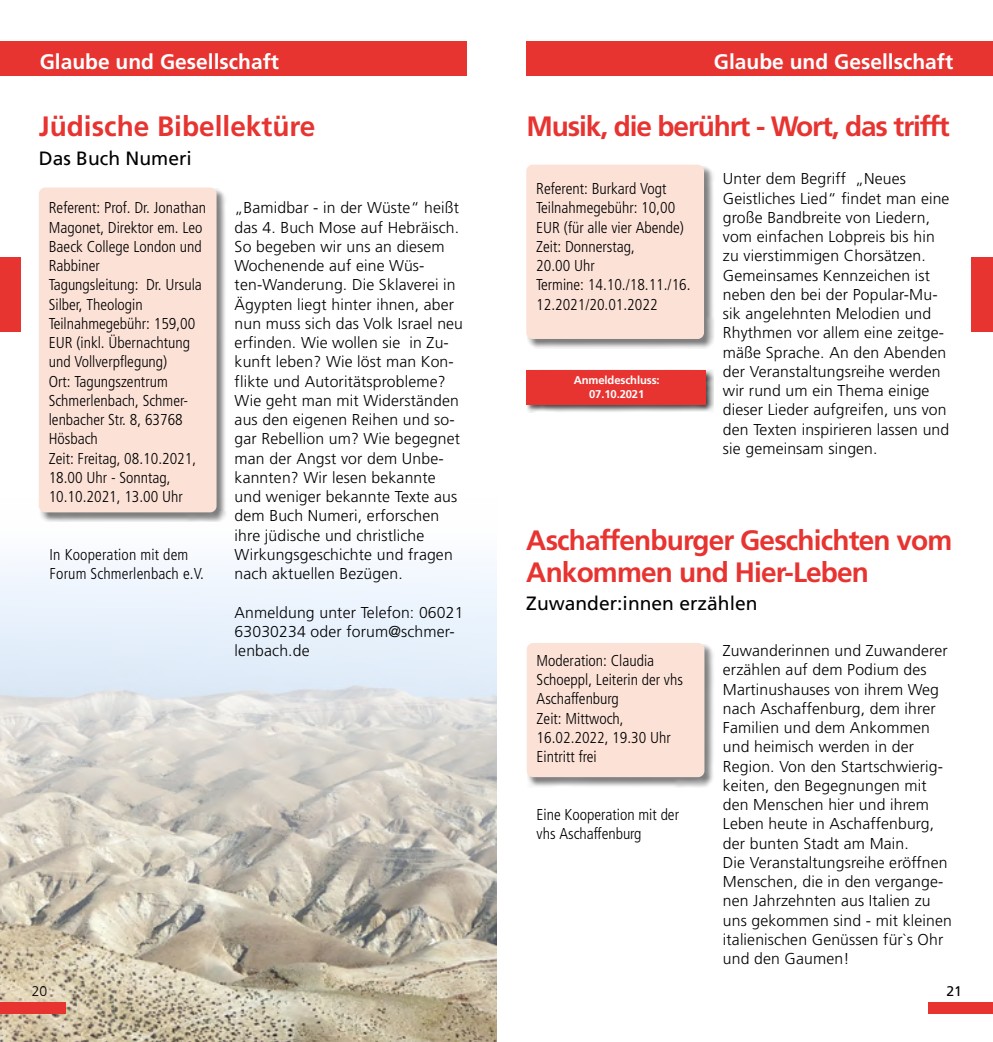
<style>
.page{position:relative;width:993px;height:1042px;background:#fff}
.page>*{position:absolute;margin:0;border:0;box-sizing:border-box;transform-origin:0 0}
.t1{font:28px/31.5px "Frutiger LT 65 Bd";letter-spacing:-.03em;color:#e73431}
.t2{font:28px "Frutiger LT 65 Bd";color:#e73431}
.t3{font:21px "Frutiger LT 65 Bd";color:#fff}
.t4{font:19.25px "Frutiger LT 55 Rm";color:#000}
.t5{font:15.75px/19.2px "Frutiger LT 45 Lt";letter-spacing:.01em;color:#000}
.t6{font:15.75px/19.2px "Frutiger LT 47 Lt Cn";color:#000}
.t7{font:14px "Frutiger LT 45 Lt";color:#000}
.t8{font:14px "Frutiger LT 55 Rm";color:#000}
.t9{font:11.2px/13.5px "Frutiger LT 65 Bd";letter-spacing:-.01em;color:#fff;text-align:center}
</style>
<div class="page">
<div style="left:526px;top:41px;width:466px;height:35px;background:#e73431"></div>
<div style="left:0;top:41px;width:466px;height:35px;background:#e73431"></div>
<img style="left:0;top:562px;width:496px;height:480px">
<div style="left:39px;top:189px;width:188px;height:333px;background:#000;opacity:.5"></div>
<div style="left:39px;top:187px;width:177px;height:325px;background:#fce1d7;border-radius:6px"></div>
<div style="left:526px;top:166px;width:188px;height:182px;background:#000;opacity:.5"></div>
<div style="left:526px;top:165px;width:177px;height:174px;background:#fce1d7;border-radius:6px"></div>
<div style="left:525px;top:369px;width:188px;height:44px;background:#000;opacity:.75"></div>
<div style="left:526px;top:370px;width:179px;height:34px;background:#e73431"></div>
<div style="left:527px;top:644px;width:187px;height:143px;background:#000;opacity:.5"></div>
<div style="left:526px;top:643px;width:178px;height:134px;background:#fce1d7;border-radius:6px"></div>
<div style="left:927px;top:1001px;width:65px;height:12px;background:#e73431"></div>
<div style="left:0;top:1001px;width:65px;height:12px;background:#e73431"></div>
<div style="left:0;top:257px;width:21px;height:75px;background:#e73431"></div>
<div style="left:970px;top:257px;width:22px;height:75px;background:#e73431"></div>
<h2 class="t3" style="left:40px;top:49px;width:241px">Glaube und Gesellschaft</h2>
<h2 class="t3" style="left:713px;top:49px;width:241px">Glaube und Gesellschaft</h2>
<h1 class="t2" style="left:39px;top:110px;width:278px">Jüdische Bibellektüre</h1>
<p class="t4" style="left:39px;top:147px;width:154px">Das Buch Numeri</p>
<p class="t6" style="left:49px;top:198px;width:159px">Referent: Prof. Dr. Jonathan<br>Magonet, Direktor em. Leo<br>Baeck College London und<br>Rabbiner<br>Tagungsleitung: Dr. Ursula<br>Silber, Theologin<br>Teilnahmegebühr: 159,00<br>EUR (inkl. Übernachtung und Vollverpflegung)<br>Ort: Tagungszentrum<br>Schmerlenbach, Schmer&shy;lenbacher Str. 8, 63768<br>Hösbach<br>Zeit: Freitag, 08.10.2021,<br>18.00 Uhr - Sonntag,<br>10.10.2021, 13.00 Uhr</p>
<p class="t5" style="left:234px;top:198px;width:230px">„Bamidbar - in der Wüste“ heißt das 4. Buch Mose auf Hebräisch.<br>So begeben wir uns an diesem<br>Wochenende auf eine Wüs&shy;ten-Wanderung. Die Sklaverei in<br>Ägypten liegt hinter ihnen, aber nun muss sich das Volk Israel neu erfinden. Wie wollen sie in Zu&shy;kunft leben? Wie löst man Kon&shy;flikte und Autoritätsprobleme?<br>Wie geht man mit Widerständen aus den eigenen Reihen und so&shy;gar Rebellion um? Wie begegnet man der Angst vor dem Unbe&shy;kannten? Wir lesen bekannte und weniger bekannte Texte aus dem Buch Numeri, erforschen ihre jüdische und christliche<br>Wirkungsgeschichte und fragen nach aktuellen Bezügen.</p>
<p class="t5" style="left:234px;top:603px;width:230px">Anmeldung unter Telefon: 06021<br>63030234 oder forum@schmer&shy;lenbach.de</p>
<p class="t6" style="left:50px;top:545px;width:156px">In Kooperation mit dem<br>Forum Schmerlenbach e.V.</p>
<h1 class="t1" style="left:526px;top:111px;width:424px">Musik, die berührt - Wort, das trifft</h1>
<p class="t6" style="left:536px;top:179px;width:156px">Referent: Burkard Vogt<br>Teilnahmegebühr: 10,00<br>EUR (für alle vier Abende)<br>Zeit: Donnerstag,<br>20.00 Uhr<br>Termine: 14.10./18.11./16.<br>12.2021/20.01.2022</p>
<p class="t9" style="left:573px;top:374px;width:87px">Anmeldeschluss:<br>07.10.2021</p>
<p class="t5" style="left:722px;top:169px;width:228px">Unter dem Begriff „Neues<br>Geistliches Lied“ findet man eine große Bandbreite von Liedern, vom einfachen Lobpreis bis hin zu vierstimmigen Chorsätzen.<br>Gemeinsames Kennzeichen ist neben den bei der Popular-Mu&shy;sik angelehnten Melodien und<br>Rhythmen vor allem eine zeitge&shy;mäße Sprache. An den Abenden der Veranstaltungsreihe werden wir rund um ein Thema einige dieser Lieder aufgreifen, uns von den Texten inspirieren lassen und sie gemeinsam singen.</p>
<h1 class="t1" style="left:526px;top:525px;width:427px">Aschaffenburger Geschichten vom<br>Ankommen und Hier-Leben</h1>
<p class="t4" style="left:526px;top:592px;width:233px">Zuwander:innen erzählen</p>
<p class="t6" style="left:536px;top:651px;width:148px">Moderation: Claudia<br>Schoeppl, Leiterin der vhs<br>Aschaffenburg<br>Zeit: Mittwoch,<br>16.02.2022, 19.30 Uhr<br>Eintritt frei</p>
<p class="t5" style="left:722px;top:641px;width:230px">Zuwanderinnen und Zuwanderer erzählen auf dem Podium des<br>Martinushauses von ihrem Weg nach Aschaffenburg, dem ihrer<br>Familien und dem Ankommen und heimisch werden in der<br>Region. Von den Startschwierig&shy;keiten, den Begegnungen mit den Menschen hier und ihrem<br>Leben heute in Aschaffenburg, der bunten Stadt am Main.<br>Die Veranstaltungsreihe eröffnen<br>Menschen, die in den vergange&shy;nen Jahrzehnten aus Italien zu uns gekommen sind - mit kleinen italienischen Genüssen für`s Ohr und den Gaumen!</p>
<p class="t6" style="left:536px;top:805px;width:144px">Eine Kooperation mit der vhs Aschaffenburg</p>
<p class="t7" style="left:32px;top:983px;width:17px">20</p>
<p class="t8" style="left:946px;top:983px;width:17px">21</p>
</div>
